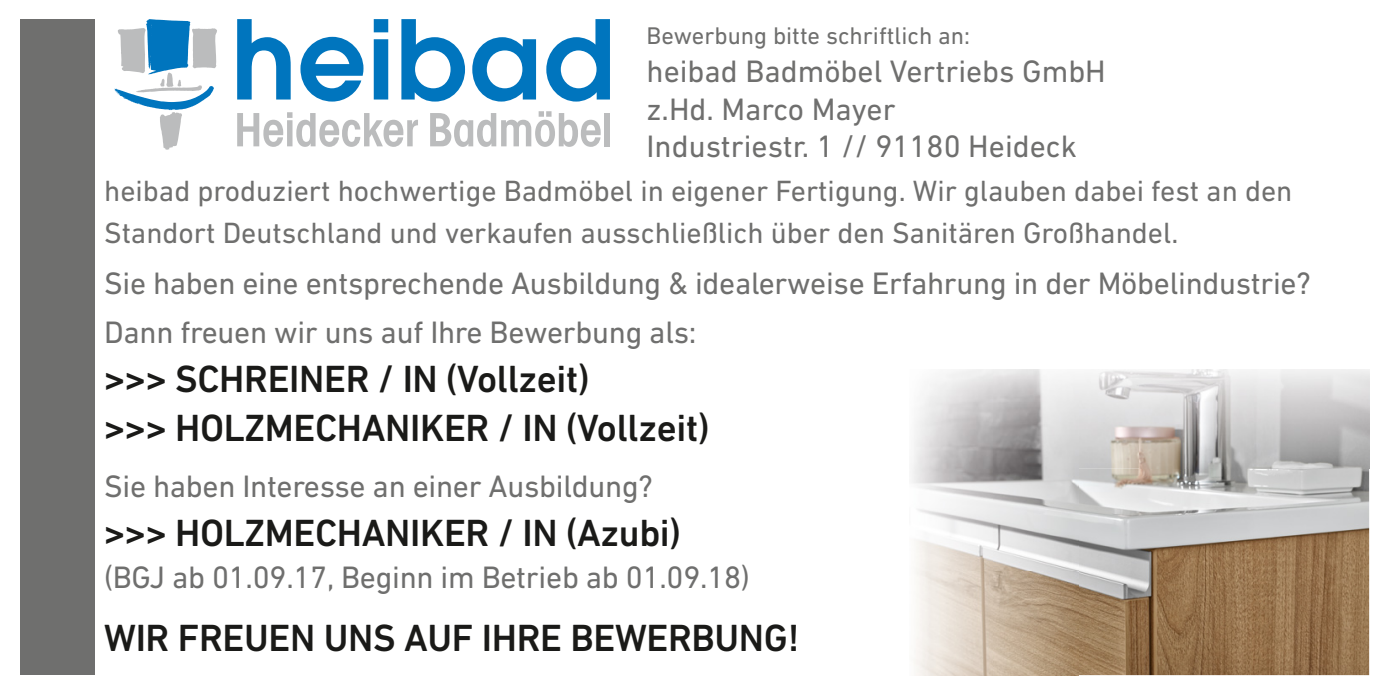
<style>
.page{position:relative;width:1389px;height:695px;background:#fff}
.page>*{position:absolute;margin:0;border:0;box-sizing:border-box;transform-origin:0 0}
.t1{font:500 38.5px/49px "DIN Next LT Pro";letter-spacing:-.01em;color:#1a1a18}
.t2{font:31.5px/37.8px "DIN Next LT Pro";letter-spacing:-.01em;color:#6f6f6e}
.t3{font:29.75px/42px "DIN Next LT Pro";color:#6f6f6e}
.t4{font:24.5px "DIN Next LT Pro";color:#6f6f6e}
</style>
<div class="page">
<img style="left:1078px;top:468px;width:291px;height:207px">
<img style="left:1078px;top:369px;width:291px;height:99px">
<img style="left:911px;top:468px;width:167px;height:207px">
<img style="left:912px;top:369px;width:166px;height:99px">
<svg style="left:114px;top:19px;width:103px;height:131px"></svg>
<svg style="left:237px;top:19px;width:54px;height:80px"></svg>
<svg style="left:300px;top:37px;width:63px;height:65px"></svg>
<svg style="left:374px;top:19px;width:14px;height:80px"></svg>
<svg style="left:401px;top:19px;width:64px;height:83px"></svg>
<svg style="left:472px;top:37px;width:64px;height:65px"></svg>
<svg style="left:546px;top:19px;width:64px;height:83px"></svg>
<svg style="left:237px;top:112px;width:181px;height:35px"></svg>
<svg style="left:430px;top:111px;width:171px;height:36px"></svg>
<div style="left:605px;top:113px;width:5px;height:33px;background:#bbbcbd"></div>
<div style="left:20px;top:20px;width:74px;height:655px;background:#6f6f6e"></div>
<p class="t4" style="left:647px;top:21px;width:325px">Bewerbung bitte schriftlich an:</p>
<p class="t2" style="left:647px;top:52px;width:461px">heibad Badmöbel Vertriebs GmbH z.Hd. Marco Mayer<br>Industriestr. 1 // 91180 Heideck</p>
<p class="t3" style="left:104px;top:170px;width:1190px">heibad produziert hochwertige Badmöbel in eigener Fertigung. Wir glauben dabei fest an den<br>Standort Deutschland und verkaufen ausschließlich über den Sanitären Großhandel.</p>
<p class="t2" style="left:104px;top:258px;width:1208px;line-height:49px">Sie haben eine entsprechende Ausbildung &amp; idealerweise Erfahrung in der Möbelindustrie?<br>Dann freuen wir uns auf Ihre Bewerbung als:</p>
<p class="t1" style="left:104px;top:354px;width:607px">&gt;&gt;&gt; SCHREINER / IN (Vollzeit)<br>&gt;&gt;&gt; HOLZMECHANIKER / IN (Vollzeit)</p>
<p class="t2" style="left:104px;top:467px;width:550px">Sie haben Interesse an einer Ausbildung?</p>
<p class="t1" style="left:104px;top:508px;width:578px">&gt;&gt;&gt; HOLZMECHANIKER / IN (Azubi)</p>
<p class="t2" style="left:104px;top:558px;width:647px">(BGJ ab 01.09.17, Beginn im Betrieb ab 01.09.18)</p>
<p class="t1" style="left:104px;top:613px;width:697px">WIR FREUEN UNS AUF IHRE BEWERBUNG!</p>
</div>
